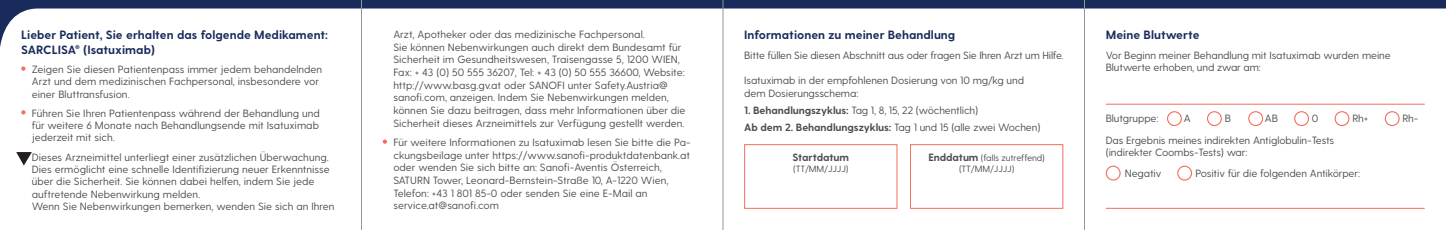
<style>
.page{position:relative;width:1446px;height:230px;background:#fff}
.page>*{position:absolute;margin:0;border:0;box-sizing:border-box;transform-origin:0 0}
.t1{font:700 12px/14.4px "Greycliff CF";color:#182b5b}
.t2{font:10.5px/12.6px "Greycliff CF";color:#4b4c4d}
.t3{font:700 10.5px "Greycliff CF";letter-spacing:-.01em;color:#4b4c4d}
.t4{font:9px/10.8px "Greycliff CF";letter-spacing:-.01em;color:#4b4c4d;text-align:center}
.s1{font-weight:700}
.s2{font-weight:400}
.s3{font-weight:700;font-size:10.5px}
</style>
<div class="page">
<svg style="left:0;top:0;width:361px;height:47px"></svg>
<svg style="left:362px;top:0;width:361px;height:73px"></svg>
<svg style="left:724px;top:0;width:360px;height:9px;background:#243663"></svg>
<svg style="left:1085px;top:0;width:361px;height:9px;background:#243663"></svg>
<hr style="left:1106px;top:208px;width:318px;height:1px;background:#f26e5d">
<hr style="left:1106px;top:104px;width:318px;height:1px;background:#f26e5d">
<div style="left:1106px;top:165px;width:14px;height:15px;border:1px solid #f26e5d;border-radius:50%"></div>
<div style="left:1177px;top:165px;width:15px;height:15px;border:1px solid #f26e5d;border-radius:50%"></div>
<div style="left:1167px;top:111px;width:15px;height:15px;border:1px solid #f26e5d;border-radius:50%"></div>
<div style="left:1207px;top:111px;width:15px;height:15px;border:1px solid #f26e5d;border-radius:50%"></div>
<div style="left:1248px;top:111px;width:15px;height:15px;border:1px solid #f26e5d;border-radius:50%"></div>
<div style="left:1294px;top:111px;width:15px;height:15px;border:1px solid #f26e5d;border-radius:50%"></div>
<div style="left:1334px;top:111px;width:15px;height:15px;border:1px solid #f26e5d;border-radius:50%"></div>
<div style="left:1384px;top:111px;width:15px;height:15px;border:1px solid #f26e5d;border-radius:50%"></div>
<div style="left:744px;top:144px;width:153px;height:64px;border:1px solid #f26e5d"></div>
<div style="left:910px;top:144px;width:153px;height:64px;border:1px solid #f26e5d"></div>
<svg style="left:21px;top:66px;width:5px;height:5px"></svg>
<svg style="left:21px;top:110px;width:5px;height:4px"></svg>
<svg style="left:383px;top:139px;width:4px;height:5px"></svg>
<svg style="left:16px;top:152px;width:16px;height:13px"></svg>
<hr style="left:361px;top:0;width:1px;height:230px;background:#939598">
<hr style="left:723px;top:0;width:1px;height:230px;background:#939598">
<hr style="left:1084px;top:0;width:1px;height:230px;background:#939598">
<p class="t1" style="left:21px;top:28px;width:308px">Lieber Patient, Sie erhalten das folgende Medikament:<br>SARCLISA<sup>®</sup> (Isatuximab)</p>
<p class="t2" style="left:32px;top:63px;width:292px">Zeigen Sie diesen Patientenpass immer jedem behandelnden<br>Arzt und dem medizinischen Fachpersonal, insbesondere vor einer Bluttransfusion.</p>
<p class="t2" style="left:32px;top:107px;width:289px;text-align:justify">Führen Sie Ihren Patientenpass während der Behandlung und für weitere 6 Monate nach Behandlungsende mit Isatuximab jederzeit mit sich.</p>
<p class="t2" style="left:32px;top:151px;width:304px">Dieses Arzneimittel unterliegt einer zusätzlichen Überwachung.<br>Dies ermöglicht eine schnelle Identifizierung neuer Erkenntnisse über die Sicherheit. Sie können dabei helfen, indem Sie jede auftretende Nebenwirkung melden.<br>Wenn Sie Nebenwirkungen bemerken, wenden Sie sich an Ihren</p>
<p class="t2" style="left:393px;top:28px;width:294px">Arzt, Apotheker oder das medizinische Fachpersonal.<br>Sie können Nebenwirkungen auch direkt dem Bundesamt für Sicherheit im Gesundheitswesen, Traisengasse 5, 1200 WIEN, Fax: + 43 (0) 50 555 36207, Tel: + 43 (0) 50 555 36600, Website: http://www.basg.gv.at oder SANOFI unter Safety.Austria@ sanofi.com, anzeigen. Indem Sie Nebenwirkungen melden, können Sie dazu beitragen, dass mehr Informationen über die Sicherheit dieses Arzneimittels zur Verfügung gestellt werden.</p>
<p class="t2" style="left:393px;top:136px;width:299px">Für weitere Informationen zu Isatuximab lesen Sie bitte die Pa&shy;ckungsbeilage unter https://www.sanofi-produktdatenbank.at oder wenden Sie sich bitte an: Sanofi-Aventis Österreich, SATURN Tower, Leonard-Bernstein-Straße 10, A-1220 Wien, Telefon: +43 1 801 85-0 oder senden Sie eine E-Mail an service.at@sanofi.com</p>
<p class="t1" style="left:744px;top:28px;width:213px">Informationen zu meiner Behandlung</p>
<p class="t2" style="left:744px;top:49px;width:321px">Bitte füllen Sie diesen Abschnitt aus oder fragen Sie Ihren Arzt um Hilfe.</p>
<p class="t2" style="left:744px;top:74px;width:281px">Isatuximab in der empfohlenen Dosierung von 10 mg/kg und dem Dosierungsschema:</p>
<p class="t2" style="left:744px;top:104px;width:235px"><span class="s1">1. Behandlungszyklus:</span> Tag 1, 8, 15, 22 (wöchentlich)</p>
<p class="t3" style="left:744px;top:120px;width:298px">Ab dem 2. Behandlungszyklus: <span class="s2">Tag 1 und 15 (alle zwei Wochen)</span></p>
<p class="t3" style="left:792px;top:151px;width:58px">Startdatum</p>
<p class="t4" style="left:793px;top:163px;width:57px">(TT/MM/JJJJ)</p>
<p class="t4" style="left:928px;top:153px;width:118px"><span class="s3">Enddatum</span> (falls zutreffend) (TT/MM/JJJJ)</p>
<p class="t1" style="left:1106px;top:28px;width:95px">Meine Blutwerte</p>
<p class="t2" style="left:1106px;top:49px;width:287px">Vor Beginn meiner Behandlung mit Isatuximab wurden meine<br>Blutwerte erhoben, und zwar am:</p>
<p class="t2" style="left:1106px;top:112px;width:54px">Blutgruppe:</p>
<p class="t2" style="left:1184px;top:112px;width:8px">A</p>
<p class="t2" style="left:1224px;top:112px;width:8px">B</p>
<p class="t2" style="left:1265px;top:112px;width:15px">AB</p>
<p class="t2" style="left:1312px;top:112px;width:8px">0</p>
<p class="t2" style="left:1352px;top:112px;width:18px">Rh+</p>
<p class="t2" style="left:1402px;top:112px;width:18px">Rh-</p>
<p class="t2" style="left:1106px;top:134px;width:230px">Das Ergebnis meines indirekten Antiglobulin-Tests (indirekter Coombs-Tests) war:</p>
<p class="t2" style="left:1125px;top:167px;width:38px">Negativ</p>
<p class="t2" style="left:1195px;top:167px;width:166px">Positiv für die folgenden Antikörper:</p>
</div>
